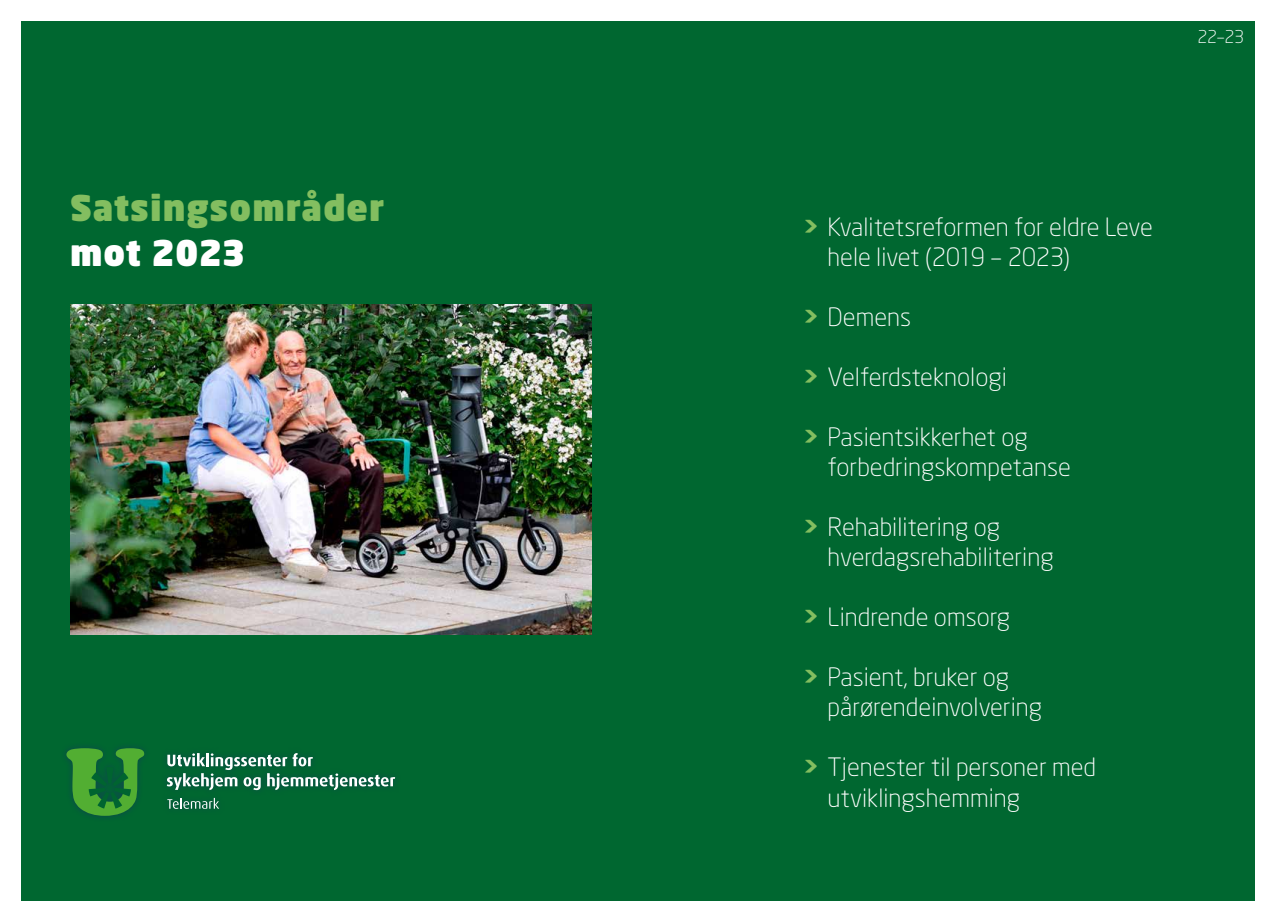
<style>
.page{position:relative;width:1276px;height:922px;background:#fff}
.page>*{position:absolute;margin:0;border:0;box-sizing:border-box;transform-origin:0 0}
.t1{font:900 35px "Neo Sans";letter-spacing:.03em;color:#83be60}
.t2{font:900 35px "Neo Sans";letter-spacing:.005em;color:#fff}
.t3{font:300 25px/30px "Neo Sans";color:#fff}
.t4{font:300 17.5px "Neo Sans";color:#fff}
.s1{font-weight:900;color:#83be60}
</style>
<div class="page">
<div style="left:638px;top:21px;width:616px;height:879px;background:#006730"></div>
<div style="left:21px;top:21px;width:617px;height:879px;background:#006730"></div>
<svg style="left:167px;top:753px;width:228px;height:36px"></svg>
<svg style="left:167px;top:797px;width:52px;height:11px"></svg>
<svg style="left:66px;top:748px;width:78px;height:67px"></svg>
<img style="left:70px;top:304px;width:522px;height:330px">
<h1 class="t1" style="left:70px;top:185px;width:316px">Satsingsområder</h1>
<h1 class="t2" style="left:70px;top:230px;width:177px">mot 2023</h1>
<p class="t4" style="left:1197px;top:26px;width:48px">22–23</p>
<p class="t3" style="left:827px;top:212px;width:327px;text-indent:-25px"><span class="s1">&gt;</span> Kvalitetsreformen for eldre Leve hele livet (2019 – 2023)</p>
<p class="t3" style="left:803px;top:302px;width:110px"><span class="s1">&gt;</span> Demens</p>
<p class="t3" style="left:803px;top:362px;width:205px"><span class="s1">&gt;</span> Velferdsteknologi</p>
<p class="t3" style="left:827px;top:422px;width:245px;text-indent:-25px"><span class="s1">&gt;</span> Pasientsikkerhet og forbedringskompetanse</p>
<p class="t3" style="left:827px;top:512px;width:228px;text-indent:-25px"><span class="s1">&gt;</span> Rehabilitering og hverdagsrehabilitering</p>
<p class="t3" style="left:803px;top:602px;width:209px"><span class="s1">&gt;</span> Lindrende omsorg</p>
<p class="t3" style="left:827px;top:662px;width:216px;text-indent:-25px"><span class="s1">&gt;</span> Pasient, bruker og pårørendeinvolvering</p>
<p class="t3" style="left:827px;top:752px;width:270px;text-indent:-25px"><span class="s1">&gt;</span> Tjenester til personer med utviklingshemming</p>
</div>
